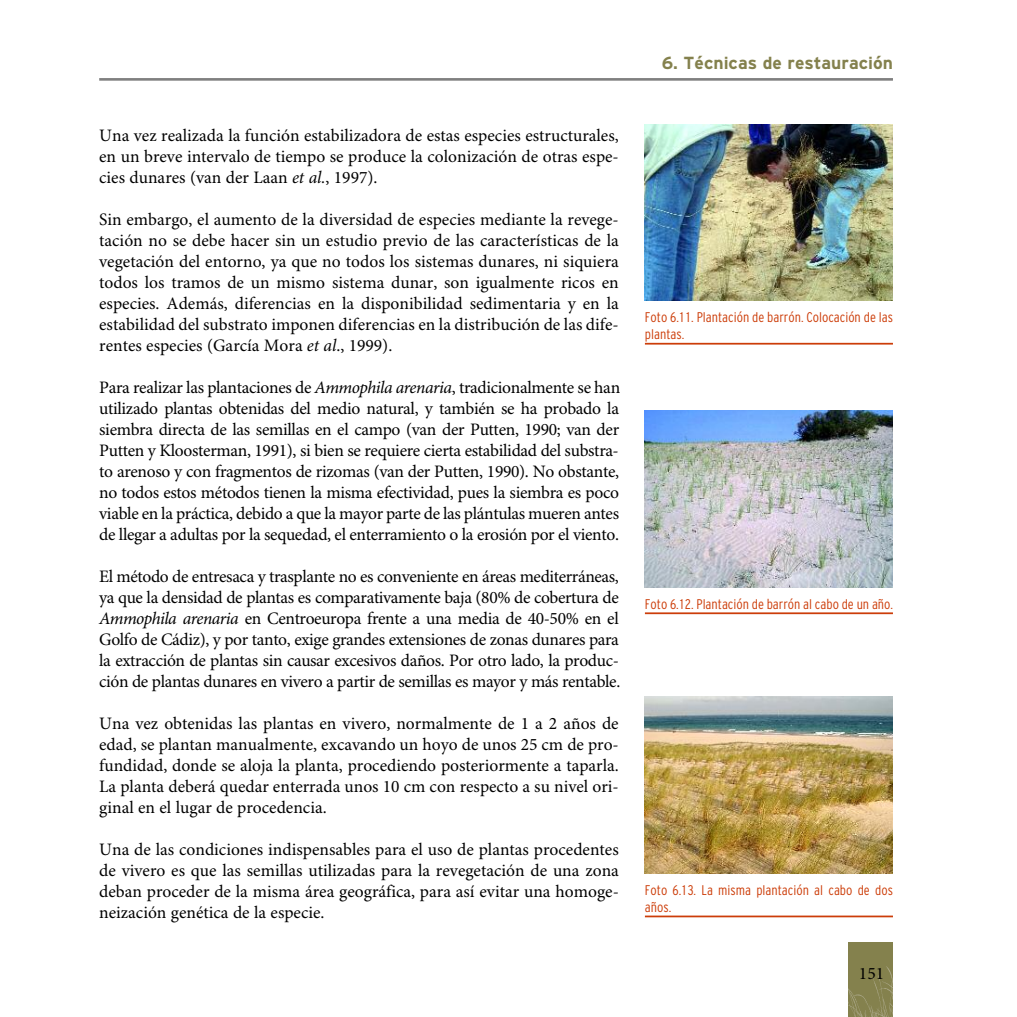
<style>
.page{position:relative;width:1017px;height:1017px;background:#fff}
.page>*{position:absolute;margin:0;border:0;box-sizing:border-box;transform-origin:0 0}
.t1{font:17.5px/21px "Minion Pro";color:#000;text-align:justify}
.t2{font:700 17.5px "Civica 07";color:#84814d}
.t3{font:300 condensed 14px/16.8px "Civica 03";color:#cc3d09}
.s1{font-style:italic}
</style>
<div class="page">
<hr style="left:99px;top:78px;width:794px;height:3px;background:#808080">
<div style="left:848px;top:943px;width:45px;height:74px;background:#84814d"></div>
<svg style="left:848px;top:966px;width:45px;height:51px"></svg>
<img style="left:645px;top:124px;width:248px;height:177px">
<hr style="left:645px;top:343px;width:248px;height:2px;background:#cc3d09">
<img style="left:645px;top:410px;width:248px;height:177px">
<hr style="left:645px;top:612px;width:248px;height:2px;background:#cc3d09">
<img style="left:645px;top:697px;width:248px;height:176px">
<hr style="left:645px;top:916px;width:248px;height:1px;background:#cc3d09">
<p class="t1" style="left:99px;top:126px;width:521px">Una vez realizada la función estabilizadora de estas especies estructurales, en un breve intervalo de tiempo se produce la colonización de otras espe&shy;cies dunares (van der Laan <span class="s1">et al.</span>, 1997).</p>
<p class="t1" style="left:99px;top:210px;width:521px">Sin embargo, el aumento de la diversidad de especies mediante la revege&shy;tación no se debe hacer sin un estudio previo de las características de la vegetación del entorno, ya que no todos los sistemas dunares, ni siquiera todos los tramos de un mismo sistema dunar, son igualmente ricos en especies. Además, diferencias en la disponibilidad sedimentaria y en la estabilidad del substrato imponen diferencias en la distribución de las dife&shy;rentes especies (García Mora <span class="s1">et al</span>., 1999).</p>
<p class="t1" style="left:99px;top:378px;width:522px">Para realizar las plantaciones de <span class="s1">Ammophila arenaria</span>, tradicionalmente se han utilizado plantas obtenidas del medio natural, y también se ha probado la siembra directa de las semillas en el campo (van der Putten, 1990; van der Putten y Kloosterman, 1991), si bien se requiere cierta estabilidad del substra&shy;to arenoso y con fragmentos de rizomas (van der Putten, 1990). No obstante, no todos estos métodos tienen la misma efectividad, pues la siembra es poco viable en la práctica, debido a que la mayor parte de las plántulas mueren antes de llegar a adultas por la sequedad, el enterramiento o la erosión por el viento.</p>
<p class="t1" style="left:99px;top:567px;width:523px">El método de entresaca y trasplante no es conveniente en áreas mediterráneas, ya que la densidad de plantas es comparativamente baja (80% de cobertura de <span class="s1">Ammophila arenaria</span> en Centroeuropa frente a una media de 40-50% en el Golfo de Cádiz), y por tanto, exige grandes extensiones de zonas dunares para la extracción de plantas sin causar excesivos daños. Por otro lado, la produc&shy;ción de plantas dunares en vivero a partir de semillas es mayor y más rentable.</p>
<p class="t1" style="left:99px;top:714px;width:521px">Una vez obtenidas las plantas en vivero, normalmente de 1 a 2 años de edad, se plantan manualmente, excavando un hoyo de unos 25 cm de pro&shy;fundidad, donde se aloja la planta, procediendo posteriormente a taparla.<br>La planta deberá quedar enterrada unos 10 cm con respecto a su nivel ori&shy;ginal en el lugar de procedencia.</p>
<p class="t1" style="left:99px;top:840px;width:521px">Una de las condiciones indispensables para el uso de plantas procedentes de vivero es que las semillas utilizadas para la revegetación de una zona deban proceder de la misma área geográfica, para así evitar una homoge&shy;neización genética de la especie.</p>
<p class="t2" style="left:662px;top:52px;width:233px">6. Técnicas de restauración</p>
<p class="t3" style="left:645px;top:309px;width:250px">Foto 6.11. Plantación de barrón. Colocación de las plantas.</p>
<p class="t3" style="left:645px;top:595px;width:250px">Foto 6.12. Plantación de barrón al cabo de un año.</p>
<p class="t3" style="left:645px;top:882px;width:250px">Foto 6.13. La misma plantación al cabo de dos años.</p>
<p class="t1" style="left:859px;top:965px;width:27px">151</p>
</div>
